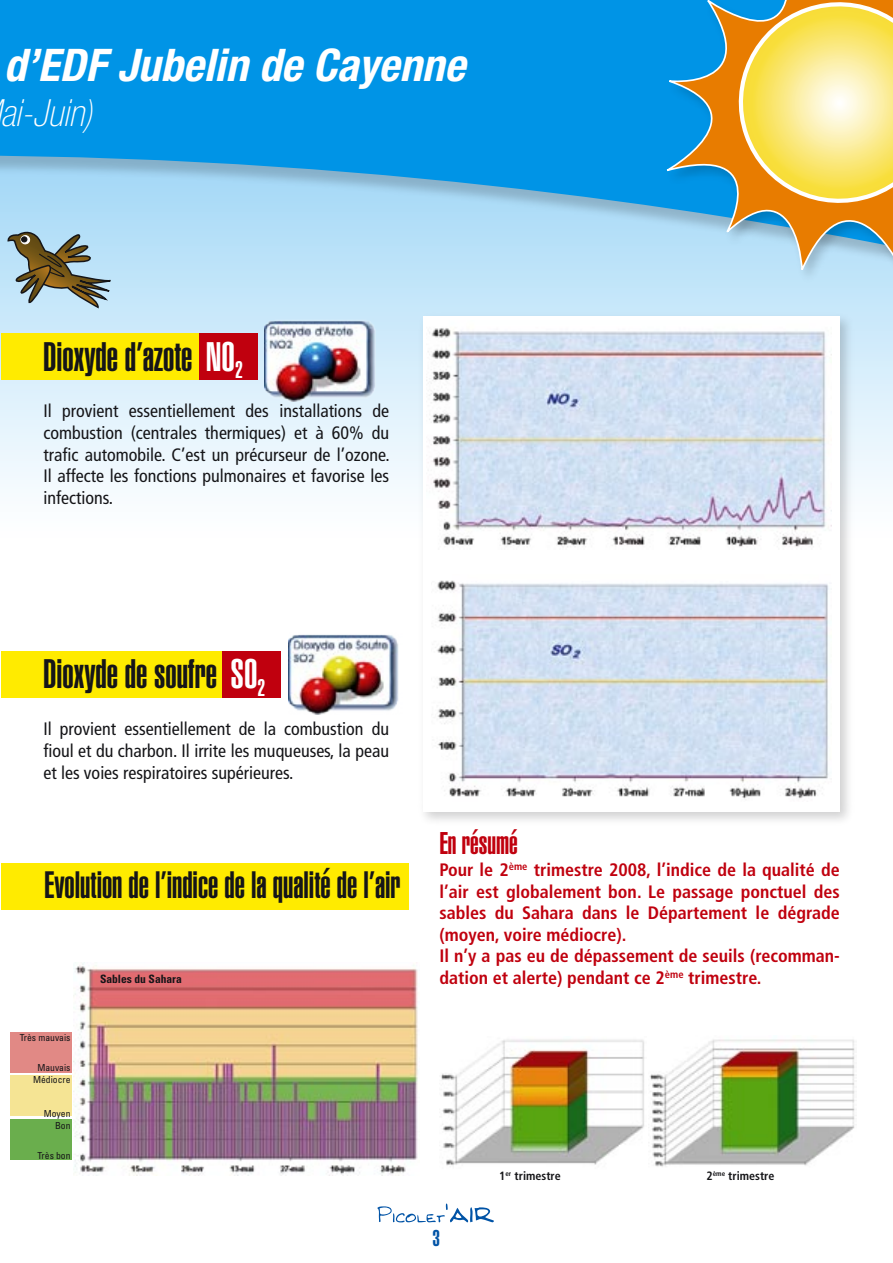
<style>
.page{position:relative;width:893px;height:1263px;background:#fff}
.page>*{position:absolute;margin:0;border:0;box-sizing:border-box;transform-origin:0 0}
.t1{font:italic 700 condensed 45px "Helvetica Neue";color:#fff}
.t2{font:900 extra-condensed 40.5px "Helvetica";color:#151518}
.t3{font:900 extra-condensed 37.5px "Helvetica";color:#151518}
.t4{font:italic 100 condensed 37.5px "Helvetica Neue";color:#fff}
.t5{font:900 extra-condensed 30.9px "Helvetica";color:#c0000e}
.t6{font:900 extra-condensed 22.5px "Helvetica";color:#0053a6}
.t7{font:condensed 18px/21.6px "Frutiger";color:#151518;text-align:justify}
.t8{font:700 condensed 18px/21.6px "Frutiger";color:#c0000e}
.t9{font:700 condensed 12px "Frutiger";color:#151518}
.t10{font:700 condensed 11.55px "Univers";color:#151518}
.t11{font:condensed 9.6px/12px "Univers";color:#151518;text-align:center}
.s1{color:#fff}
</style>
<div class="page">
<svg style="left:0;top:297px;width:893px;height:192px"></svg>
<div style="left:0;top:0;width:893px;height:297px;background:#bfe4f9"></div>
<svg style="left:0;top:0;width:659px;height:248px;background:#31a7e9"></svg>
<svg style="left:7px;top:232px;width:104px;height:75px"></svg>
<img style="left:659px;top:0;width:156px;height:276px">
<svg style="left:665px;top:0;width:228px;height:270px"></svg>
<svg style="left:723px;top:0;width:170px;height:219px;background:#eaca69"></svg>
<svg style="left:377px;top:1203px;width:117px;height:19px"></svg>
<div style="left:417px;top:310px;width:438px;height:517px;background:#151518;opacity:.2"></div>
<div style="left:423px;top:317px;width:417px;height:495px;background:#fff"></div>
<div style="left:1px;top:863px;width:408px;height:47px;background:#ffeb00"></div>
<div style="left:10px;top:1032px;width:62px;height:40px;background:#e18985"></div>
<div style="left:10px;top:1075px;width:62px;height:41px;background:#f5e494"></div>
<div style="left:10px;top:1119px;width:62px;height:41px;background:#6aae4d"></div>
<img style="left:74px;top:962px;width:344px;height:214px">
<div style="left:1px;top:333px;width:201px;height:46px;background:#ffeb00"></div>
<div style="left:200px;top:333px;width:58px;height:46px;background:#c0000e"></div>
<div style="left:1px;top:651px;width:222px;height:46px;background:#ffeb00"></div>
<div style="left:222px;top:651px;width:58px;height:46px;background:#c0000e"></div>
<img style="left:265px;top:319px;width:114px;height:82px">
<img style="left:288px;top:634px;width:111px;height:81px">
<img style="left:428px;top:328px;width:404px;height:219px">
<img style="left:437px;top:580px;width:392px;height:219px">
<img style="left:441px;top:1039px;width:204px;height:127px">
<img style="left:650px;top:1039px;width:205px;height:128px">
<h1 class="t1" style="left:4px;top:37px;width:463px">d’EDF Jubelin de Cayenne</h1>
<h3 class="t4" style="left:1px;top:91px;width:93px">ai-Juin)</h3>
<h2 class="t2" style="left:43px;top:333px;width:201px">Dioxyde d’azote <span class="s1">NO</span><sub>2</sub></h2>
<p class="t7" style="left:43px;top:401px;width:348px">Il provient essentiellement des installations de combustion (centrales thermiques) et à 60% du trafic automobile. C’est un précurseur de l’ozone.<br>Il affecte les fonctions pulmonaires et favorise les infections.</p>
<h2 class="t2" style="left:43px;top:651px;width:224px">Dioxyde de soufre <span class="s1">SO</span><sub>2</sub></h2>
<p class="t7" style="left:43px;top:718px;width:347px">Il provient essentiellement de la combustion du fioul et du charbon. Il irrite les muqueuses, la peau et les voies respiratoires supérieures.</p>
<h3 class="t3" style="left:44px;top:863px;width:358px">Evolution de l’indice de la qualité de l’air</h3>
<p class="t11" style="left:20px;top:1032px;width:52px">Très mauvais</p>
<p class="t11" style="left:33px;top:1061px;width:39px">Mauvais<br>Médiocre</p>
<p class="t11" style="left:44px;top:1107px;width:28px;text-align:right">Moyen<br>Bon</p>
<p class="t11" style="left:38px;top:1149px;width:35px">Très bon</p>
<p class="t10" style="left:100px;top:972px;width:83px">Sables du Sahara</p>
<h3 class="t5" style="left:439px;top:826px;width:80px">En résumé</h3>
<p class="t8" style="left:439px;top:859px;width:402px">Pour le 2<sup>ème</sup> trimestre 2008, l’indice de la qualité de l’air est globalement bon. Le passage ponctuel des sables du Sahara dans le Département le dégrade (moyen, voire médiocre).<br>Il n’y a pas eu de dépassement de seuils (recomman&shy;dation et alerte) pendant ce 2<sup>ème</sup> trimestre.</p>
<p class="t6" style="left:433px;top:1225px;width:9px">3</p>
<p class="t9" style="left:499px;top:1168px;width:63px">1<sup>er</sup> trimestre</p>
<p class="t9" style="left:706px;top:1168px;width:69px">2<sup>ème</sup> trimestre</p>
</div>
